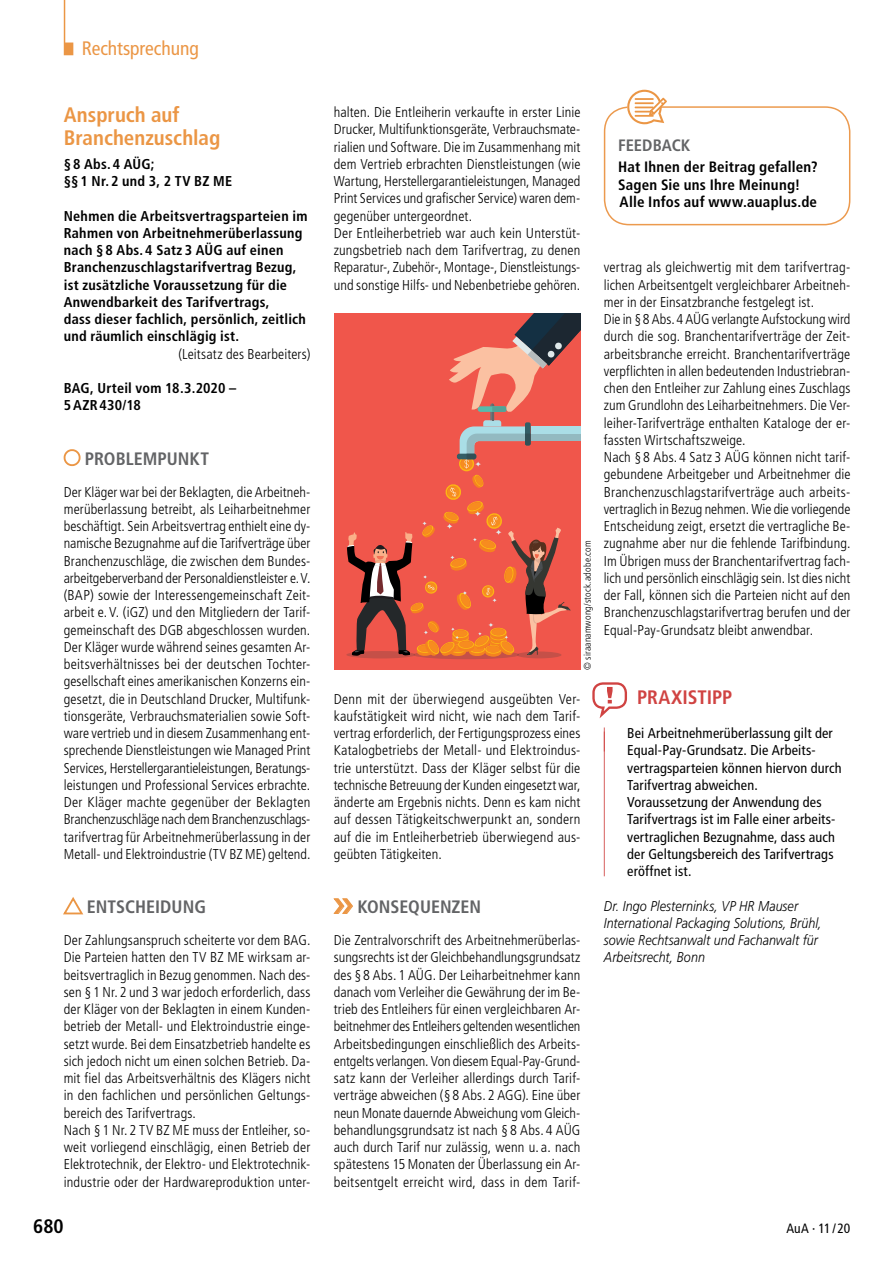
<style>
.page{position:relative;width:893px;height:1263px;background:#fff}
.page>*{position:absolute;margin:0;border:0;box-sizing:border-box;transform-origin:0 0}
.t1{font:700 condensed 21px/22.5px "Frutiger LT Std";color:#eb9645}
.t2{font:condensed 19.5px "Frutiger LT Std";letter-spacing:-.005em;color:#eb9645}
.t3{font:700 condensed 19.5px "Frutiger LT Std";color:#d04342}
.t4{font:700 condensed 19.5px "Frutiger LT Std";color:#000}
.t5{font:700 condensed 18px "Frutiger LT Std";color:#636466}
.t6{font:700 condensed 16.5px "Frutiger LT Std";color:#636466}
.t7{font:700 condensed 15px/17.2px "Frutiger LT Std";letter-spacing:.015em;color:#000}
.t8{font:300 condensed 14.25px/17.2px "Frutiger LT Std";letter-spacing:.01em;color:#000;text-align:justify}
.t9{font:700 condensed 14.25px/17.2px "Frutiger LT Std";letter-spacing:.015em;color:#000}
.t10{font:condensed 14.25px/17.2px "Frutiger LT Std";letter-spacing:.01em;color:#000}
.t11{font:italic 300 14.25px/17.2px "Frutiger LT Std";letter-spacing:.005em;color:#000;scale:.88 1}
.t12{font:condensed 13.5px "Frutiger LT Std";color:#000}
.t13{font:300 condensed 9.75px "Frutiger LT Std";letter-spacing:.02em;color:#000}
.s1{color:#fff}
</style>
<div class="page">
<svg style="left:64px;top:0;width:9px;height:55px"></svg>
<svg style="left:63px;top:449px;width:18px;height:18px"></svg>
<svg style="left:63px;top:897px;width:21px;height:18px"></svg>
<hr style="left:604px;top:731px;width:1px;height:145px;background:#d04342">
<svg style="left:592px;top:682px;width:35px;height:69px"></svg>
<div style="left:604px;top:106px;width:246px;height:119px;border:2px solid #ec9a4e;border-radius:25px"></div>
<svg style="left:625px;top:90px;width:42px;height:34px"></svg>
<div style="left:334px;top:313px;width:246px;height:357px;background:#f0564b"></div>
<svg style="left:346px;top:313px;width:234px;height:346px"></svg>
<svg style="left:458px;top:640px;width:16px;height:9px"></svg>
<div style="left:459px;top:641px;width:14px;height:7px;background:#f78c1f;border-radius:50%"></div>
<svg style="left:334px;top:898px;width:19px;height:16px"></svg>
<h2 class="t2" style="left:82px;top:37px;width:118px">Rechtsprechung</h2>
<h1 class="t1" style="left:64px;top:104px;width:158px">Anspruch auf<br>Branchenzuschlag</h1>
<p class="t9" style="left:64px;top:155px;width:170px">§ 8 Abs. 4 AÜG;<br>§§ 1 Nr. 2 und 3, 2 TV BZ ME</p>
<p class="t9" style="left:64px;top:207px;width:245px">Nehmen die Arbeitsvertragsparteien im Rahmen von Arbeitnehmerüberlassung nach § 8 Abs. 4 Satz 3 AÜG auf einen Branchenzuschlagstarifvertrag Bezug, ist zusätzliche Voraussetzung für die Anwendbarkeit des Tarifvertrags,<br>dass dieser fachlich, persönlich, zeitlich und räumlich einschlägig ist.</p>
<p class="t8" style="left:178px;top:345px;width:134px">(Leitsatz des Bearbeiters)</p>
<p class="t9" style="left:64px;top:380px;width:174px">BAG, Urteil vom 18.3.2020 –<br>5AZR430/18</p>
<p class="t5" style="left:64px;top:448px;width:136px"><span class="s1">●</span> Problempunkt</p>
<p class="t8" style="left:64px;top:483px;width:248px">Der Kläger war bei der Beklagten, die Arbeitneh&shy;merüberlassung betreibt, als Leiharbeitnehmer beschäftigt. Sein Arbeitsvertrag enthielt eine dy&shy;namische Bezugnahme auf die Tarifverträge über Branchenzuschläge, die zwischen dem Bundes&shy;arbeitgeberverband der Personaldienstleister e.V. (BAP) sowie der Interessengemeinschaft Zeit&shy;arbeit e. V. (iGZ) und den Mitgliedern der Tarif&shy;gemeinschaft des DGB abgeschlossen wurden.<br>Der Kläger wurde während seines gesamten Ar&shy;beitsverhältnisses bei der deutschen Tochter&shy;gesellschaft eines amerikanischen Konzerns ein&shy;gesetzt, die in Deutschland Drucker, Multifunk&shy;tionsgeräte, Verbrauchsmaterialien sowie Soft&shy;ware vertrieb und in diesem Zusammenhang ent&shy;sprechende Dienstleistungen wie Managed Print Services, Herstellergarantieleistungen, Beratungs&shy;leistungen und Professional Services erbrachte.<br>Der Kläger machte gegenüber der Beklagten Branchenzuschläge nach dem Branchenzuschlags&shy;tarifvertrag für Arbeitnehmerüberlassung in der Metall- und Elektroindustrie (TV BZ ME) geltend.</p>
<p class="t5" style="left:64px;top:896px;width:142px"><span class="s1">▲</span> Entscheidung</p>
<p class="t8" style="left:64px;top:932px;width:248px;text-align:left">Der Zahlungsanspruch scheiterte vor dem BAG.<br>Die Parteien hatten den TV BZ ME wirksam ar&shy;beitsvertraglich in Bezug genommen. Nach des&shy;sen § 1 Nr. 2 und 3 war jedoch erforderlich, dass der Kläger von der Beklagten in einem Kunden&shy;betrieb der Metall- und Elektroindustrie einge&shy;setzt wurde. Bei dem Einsatzbetrieb handelte es sich jedoch nicht um einen solchen Betrieb. Da&shy;mit fiel das Arbeitsverhältnis des Klägers nicht in den fachlichen und persönlichen Geltungs&shy;bereich des Tarifvertrags.<br>Nach § 1 Nr. 2 TV BZ ME muss der Entleiher, so&shy;weit vorliegend einschlägig, einen Betrieb der Elektrotechnik, der Elektro- und Elektrotechnik&shy;industrie oder der Hardwareproduktion unter-</p>
<p class="t8" style="left:334px;top:104px;width:248px;text-align:left">halten. Die Entleiherin verkaufte in erster Linie Drucker, Multifunktionsgeräte, Verbrauchsmate&shy;rialien und Software. Die im Zusammenhang mit dem Vertrieb erbrachten Dienstleistungen (wie Wartung, Herstellergarantieleistungen, Managed Print Services und grafischer Service) waren dem&shy;gegenüber untergeordnet.<br>Der Entleiherbetrieb war auch kein Unterstüt&shy;zungsbetrieb nach dem Tarifvertrag, zu denen Reparatur-, Zubehör-, Montage-, Dienstleistungs&shy;und sonstige Hilfs- und Nebenbetriebe gehören.</p>
<p class="t13" style="left:582px;top:670px;width:131px;rotate:-90deg">© siraanamwong/stock.adobe.com</p>
<p class="t8" style="left:334px;top:690px;width:248px">Denn mit der überwiegend ausgeübten Ver&shy;kaufstätigkeit wird nicht, wie nach dem Tarif&shy;vertrag erforderlich, der Fertigungsprozess eines Katalogbetriebs der Metall- und Elektroindus&shy;trie unterstützt. Dass der Kläger selbst für die technische Betreuung der Kunden eingesetzt war, änderte am Ergebnis nichts. Denn es kam nicht auf dessen Tätigkeitschwerpunkt an, sondern auf die im Entleiherbetrieb überwiegend aus&shy;geübten Tätigkeiten.</p>
<p class="t5" style="left:357px;top:896px;width:125px">Konsequenzen</p>
<p class="t8" style="left:334px;top:932px;width:248px">Die Zentralvorschrift des Arbeitnehmerüberlas&shy;sungsrechts ist der Gleichbehandlungsgrundsatz des § 8 Abs. 1 AÜG. Der Leiharbeitnehmer kann danach vom Verleiher die Gewährung der im Be&shy;trieb des Entleihers für einen vergleichbaren Ar&shy;beitnehmer des Entleihers geltenden wesentlichen Arbeitsbedingungen einschließlich des Arbeits&shy;entgelts verlangen. Von diesem Equal-Pay-Grund&shy;satz kann der Verleiher allerdings durch Tarif&shy;verträge abweichen (§ 8 Abs. 2 AGG). Eine über neun Monate dauernde Abweichung vom Gleich&shy;behandlungsgrundsatz ist nach § 8 Abs. 4 AÜG auch durch Tarif nur zulässig, wenn u. a. nach spätestens 15 Monaten der Überlassung ein Ar&shy;beitsentgelt erreicht wird, dass in dem Tarif-</p>
<p class="t6" style="left:618px;top:135px;width:74px">FEEDBACK</p>
<p class="t7" style="left:618px;top:159px;width:201px">Hat Ihnen der Beitrag gefallen?<br>Sagen Sie uns Ihre Meinung!<br>Alle Infos auf www.auaplus.de</p>
<p class="t8" style="left:604px;top:259px;width:248px;text-align:left">vertrag als gleichwertig mit dem tarifvertrag&shy;lichen Arbeitsentgelt vergleichbarer Arbeitneh&shy;mer in der Einsatzbranche festgelegt ist.<br>Die in §8 Abs.4 AÜG verlangte Aufstockung wird durch die sog. Branchentarifverträge der Zeit&shy;arbeitsbranche erreicht. Branchentarifverträge verpflichten in allen bedeutenden Industriebran&shy;chen den Entleiher zur Zahlung eines Zuschlags zum Grundlohn des Leiharbeitnehmers. Die Ver&shy;leiher-Tarifverträge enthalten Kataloge der er&shy;fassten Wirtschaftszweige.<br>Nach § 8 Abs. 4 Satz 3 AÜG können nicht tarif&shy;gebundene Arbeitgeber und Arbeitnehmer die Branchenzuschlagstarifverträge auch arbeits&shy;vertraglich in Bezug nehmen. Wie die vorliegende Entscheidung zeigt, ersetzt die vertragliche Be&shy;zugnahme aber nur die fehlende Tarifbindung.<br>Im Übrigen muss der Branchentarifvertrag fach&shy;lich und persönlich einschlägig sein. Ist dies nicht der Fall, können sich die Parteien nicht auf den Branchenzuschlagstarifvertrag berufen und der Equal-Pay-Grundsatz bleibt anwendbar.</p>
<h2 class="t3" style="left:637px;top:685px;width:86px">Praxistipp</h2>
<p class="t10" style="left:627px;top:725px;width:216px">Bei Arbeitnehmerüberlassung gilt der Equal-Pay-Grundsatz. Die Arbeits&shy;vertragsparteien können hiervon durch Tarifvertrag abweichen.<br>Voraussetzung der Anwendung des Tarifvertrags ist im Falle einer arbeits&shy;vertraglichen Bezugnahme, dass auch der Geltungsbereich des Tarifvertrags eröffnet ist.</p>
<p class="t11" style="left:604px;top:897px;width:249px">Dr. Ingo Plesterninks, VP HR Mauser International Packaging Solutions, Brühl, sowie Rechtsanwalt und Fachanwalt für Arbeitsrecht, Bonn</p>
<h2 class="t4" style="left:33px;top:1215px;width:32px">680</h2>
<p class="t12" style="left:786px;top:1221px;width:65px">AuA · 11 / 20</p>
</div>
